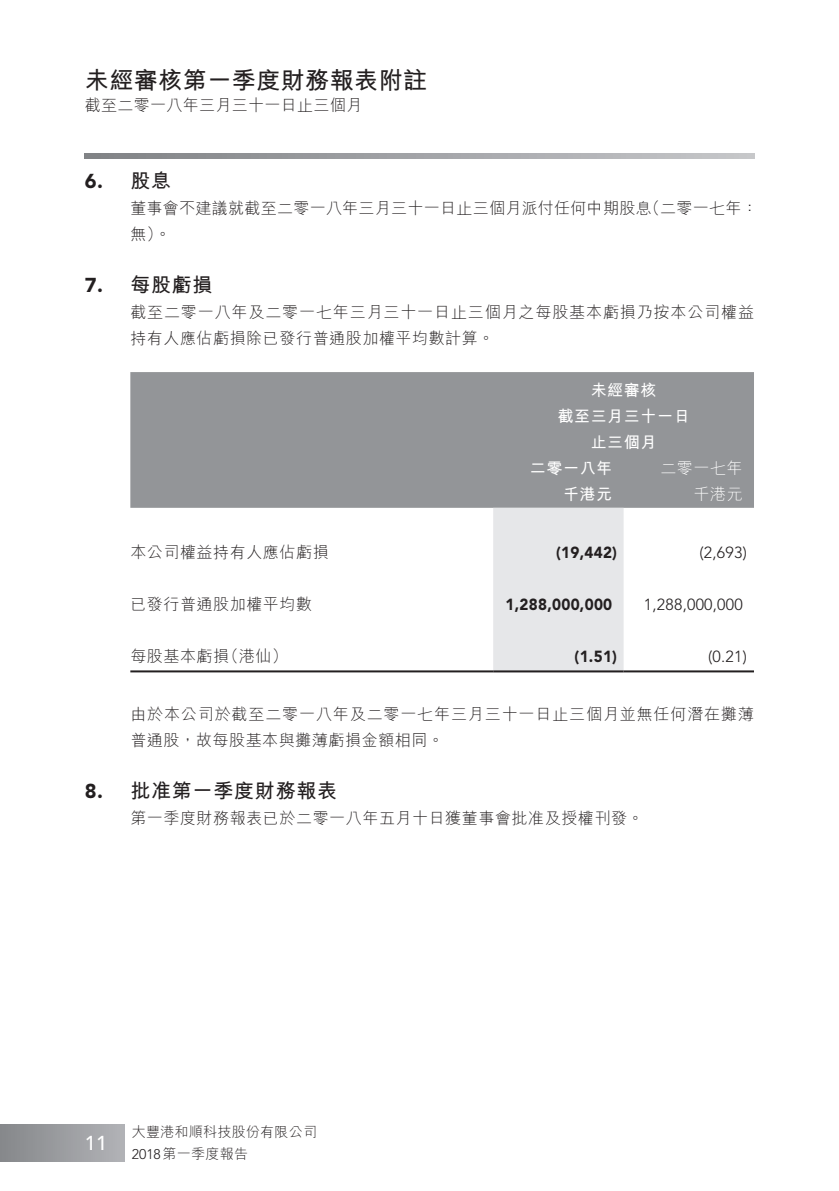
<style>
.page{position:relative;width:839px;height:1191px;background:#fff}
.page>*{position:absolute;margin:0;border:0;box-sizing:border-box;transform-origin:0 0}
.t1{font:700 24px "M Hei HK";letter-spacing:.02em;color:#231f20}
._01_H1{font:700 20px "M Hei HK";letter-spacing:.04em;color:#231f20}
._01_H1-2{font:900 20px "Avenir LT Std";color:#231f20}
.t2{font:500 20px "Avenir LT Std";color:#fff}
._00_txt{font:300 16px/26px "M Hei HK";letter-spacing:.055em;color:#231f20}
._00_txt-2{font:300 16px/26px "M Hei HK";letter-spacing:.035em;color:#231f20}
._50_Table_txt{font:300 16px "M Hei HK";letter-spacing:.035em;color:#231f20}
._50_Table_txt-2{font:900 16px "Avenir LT Std";letter-spacing:.02em;color:#231f20;scale:.95 1}
._50_Table_txt-3{font:300 16px "Avenir LT Std";letter-spacing:.015em;color:#231f20}
._50_Table_txt-4{font:700 16px "M Hei HK";letter-spacing:.04em;color:#fff}
._50_Table_txt-5{font:300 16px "M Hei HK";letter-spacing:.035em;color:#fff}
.t3{font:300 14px "M Hei HK";letter-spacing:.02em;color:#231f20}
.s1{font-family:"Avenir LT Std"}
</style>
<div class="page">
<div style="left:0;top:1124px;width:125px;height:37px;background:linear-gradient(to right,#85888a,#b2b3b7)"></div>
<svg style="left:85px;top:153px;width:669px;height:6px;background:#a2a4a7"></svg>
<div style="left:130px;top:372px;width:624px;height:136px;background:#939598"></div>
<div style="left:493px;top:508px;width:131px;height:162px;background:#e6e7e9"></div>
<hr style="left:130px;top:670px;width:363px;height:2px;background:#231f20">
<hr style="left:493px;top:670px;width:131px;height:2px;background:#231f20">
<hr style="left:624px;top:670px;width:130px;height:2px;background:#231f20">
<h1 class="t1" style="left:85px;top:63px;width:344px">未經審核第一季度財務報表附註</h1>
<p class="_00_txt-2" style="left:85px;top:92px;width:279px">截至二零一八年三月三十一日止三個月</p>
<p class="_01_H1-2" style="left:85px;top:169px;width:20px">6.</p>
<p class="_01_H1-2" style="left:85px;top:273px;width:20px">7.</p>
<p class="_01_H1-2" style="left:85px;top:779px;width:20px">8.</p>
<p class="_01_H1" style="left:130px;top:166px;width:42px">股息</p>
<p class="_00_txt-2" style="left:130px;top:195px;width:523px">董事會不建議就截至二零一八年三月三十一日止三個月派付任何中期股息無。(</p>
<p class="_01_H1" style="left:130px;top:270px;width:84px">每股虧損</p>
<p class="_00_txt-2" style="left:644px;top:195px;width:115px">（二零一七年：</p>
<p class="_00_txt" style="left:130px;top:299px;width:625px">截至二零一八年及二零一七年三月三十一日止三個月之每股基本虧損乃按本公司權益持有人應佔虧損除已發行普通股加權平均數計算。</p>
<p class="_50_Table_txt-4" style="left:591px;top:378px;width:67px">未經審核</p>
<p class="_50_Table_txt-4" style="left:557px;top:404px;width:134px">截至三月三十一日</p>
<p class="_50_Table_txt-4" style="left:591px;top:430px;width:67px">止三個月</p>
<p class="_50_Table_txt-5" style="left:660px;top:460px;width:84px">二零一七年</p>
<p class="_50_Table_txt-4" style="left:530px;top:456px;width:84px">二零一八年</p>
<p class="_50_Table_txt-4" style="left:563px;top:482px;width:51px">千港元</p>
<p class="_50_Table_txt-5" style="left:693px;top:486px;width:51px">千港元</p>
<p class="_50_Table_txt" style="left:130px;top:544px;width:200px">本公司權益持有人應佔虧損</p>
<p class="_50_Table_txt-2" style="left:556px;top:542px;width:66px">)19,442(</p>
<p class="_50_Table_txt-3" style="left:700px;top:543px;width:49px">)2,693(</p>
<p class="_50_Table_txt" style="left:130px;top:596px;width:183px">已發行普通股加權平均數</p>
<p class="_50_Table_txt-2" style="left:506px;top:594px;width:114px">1,288,000,000</p>
<p class="_50_Table_txt-3" style="left:644px;top:595px;width:100px">1,288,000,000</p>
<p class="_50_Table_txt" style="left:223px;top:648px;width:67px">（港仙(</p>
<p class="_50_Table_txt" style="left:130px;top:648px;width:100px">每股基本虧損</p>
<p class="_50_Table_txt-2" style="left:575px;top:646px;width:46px">)1.51(</p>
<p class="_50_Table_txt-3" style="left:708px;top:647px;width:40px">)0.21(</p>
<p class="_00_txt" style="left:130px;top:701px;width:625px">由於本公司於截至二零一八年及二零一七年三月三十一日止三個月並無任何潛在攤薄普通股，故每股基本與攤薄虧損金額相同。</p>
<p class="_01_H1" style="left:130px;top:776px;width:208px">批准第一季度財務報表</p>
<p class="_00_txt-2" style="left:130px;top:805px;width:514px">第一季度財務報表已於二零一八年五月十日獲董事會批准及授權刊發。</p>
<p class="t2" style="left:85px;top:1131px;width:24px">11</p>
<p class="t3" style="left:132px;top:1124px;width:187px">大豐港和順科技股份有限公司</p>
<p class="t3" style="left:132px;top:1146px;width:118px"><span class="s1">2018</span>第一季度報告</p>
</div>
